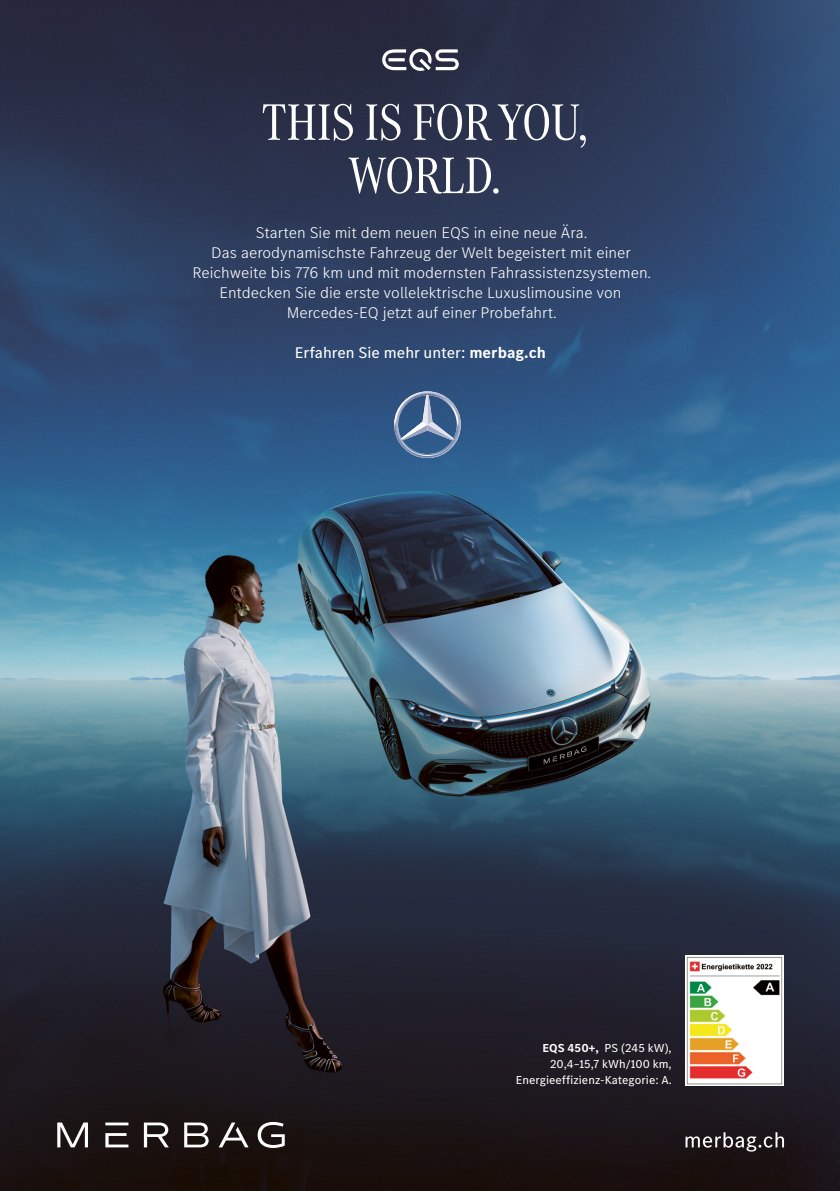
<style>
.page{position:relative;width:840px;height:1191px;background:#fff}
.page>*{position:absolute;margin:0;border:0;box-sizing:border-box;transform-origin:0 0}
.t1{font:53.2px/53.2px "MB Corpo A Title Cond";letter-spacing:-.005em;color:#fff;text-align:center}
.t2{font:300 16px/20px "MB Corpo S Text";color:#fff;text-align:center}
.t3{font:16px "MB Corpo S Text";color:#fff}
.t4{font:12px/16px "MB Corpo S Text";letter-spacing:.005em;color:#fff;text-align:right}
.s1{font-weight:700}
</style>
<div class="page">
<img style="left:0;top:0;width:839px;height:1191px">
<svg style="left:382px;top:49px;width:76px;height:22px"></svg>
<img style="left:685px;top:955px;width:98px;height:130px">
<img style="left:394px;top:391px;width:66px;height:67px">
<svg style="left:401px;top:422px;width:26px;height:18px"></svg>
<svg style="left:685px;top:1132px;width:98px;height:19px;background:#4f494b"></svg>
<svg style="left:57px;top:1122px;width:227px;height:26px"></svg>
<h1 class="t1" style="left:261px;top:92px;width:327px">THIS IS FOR YOU,<br>WORLD.</h1>
<p class="t2" style="left:192px;top:222px;width:460px">Starten Sie mit dem neuen EQS in eine neue Ära.<br>Das aerodynamischste Fahrzeug der Welt begeistert mit einer Reichweite bis 776 km und mit modernsten Fahrassistenzsystemen.<br>Entdecken Sie die erste vollelektrische Luxuslimousine von Mercedes-EQ jetzt auf einer Probefahrt.</p>
<p class="t3" style="left:295px;top:342px;width:252px">Erfahren Sie mehr unter: <span class="s1">merbag.ch</span></p>
<p class="t4" style="left:515px;top:1039px;width:157px"><span class="s1">EQS 450+,</span> PS (245 kW),<br>20,4–15,7 kWh/100 km,<br>Energieeffizienz-Kategorie: A.</p>
</div>
